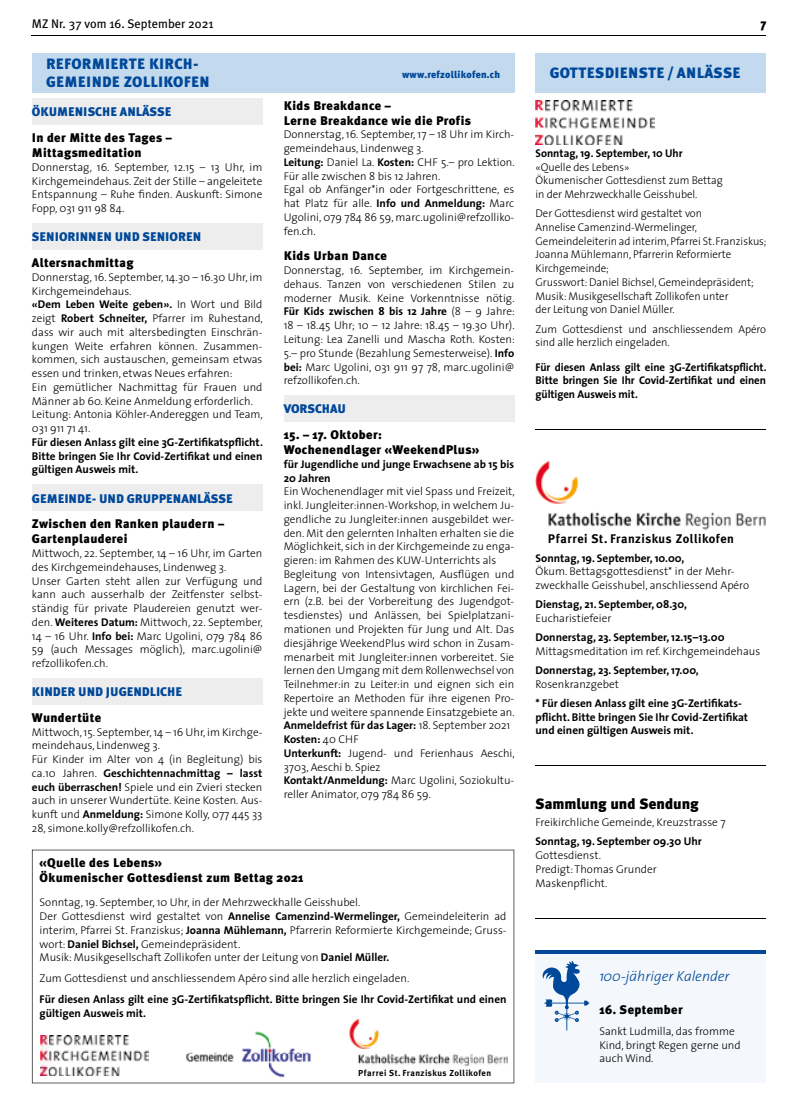
<style>
.page{position:relative;width:798px;height:1117px;background:#fff}
.page>*{position:absolute;margin:0;border:0;box-sizing:border-box;transform-origin:0 0}
.t1{font:900 15px/18px "Meta Plus";letter-spacing:.02em;color:#00489a}
.t2{font:900 15px "Meta Plus";letter-spacing:-.005em;color:#000}
.t3{font:italic 300 14.38px "The Sans";color:#00489a}
.t4{font:900 12.5px/15px "Meta Plus";letter-spacing:.03em;color:#000}
.t5{font:900 12.5px "Meta Plus";color:#00489a}
.t6{font:700 12.5px "Meta Plus";letter-spacing:.04em;color:#000}
.t7{font:12.5px "Meta Plus";color:#000}
.t8{font:300 11.25px/13.8px "The Sans";color:#000}
.t9{font:700 11.25px/13.8px "The Sans";color:#000}
.t10{font:900 10px "Meta Plus";letter-spacing:.02em;color:#00489a}
.t11{font:700 8.75px "Meta Plus";letter-spacing:.05em;color:#000}
.s1{font-weight:700}
</style>
<div class="page">
<hr style="left:32px;top:35px;width:733px;height:1px;background:#000">
<hr style="left:535px;top:917px;width:230px;height:1px;background:#000">
<img style="left:544px;top:100px;width:110px;height:44px">
<img style="left:535px;top:100px;width:9px;height:44px">
<div style="left:535px;top:53px;width:230px;height:39px;background:#c3daee"></div>
<img style="left:535px;top:461px;width:230px;height:69px">
<div style="left:32px;top:53px;width:482px;height:39px;background:#c3daee"></div>
<hr style="left:535px;top:429px;width:230px;height:1px;background:#000">
<div style="left:32px;top:99px;width:230px;height:26px;background:#ededed"></div>
<div style="left:32px;top:223px;width:230px;height:27px;background:#ededed"></div>
<div style="left:32px;top:484px;width:230px;height:27px;background:#ededed"></div>
<div style="left:32px;top:678px;width:230px;height:26px;background:#ededed"></div>
<div style="left:283px;top:395px;width:231px;height:27px;background:#ededed"></div>
<hr style="left:535px;top:765px;width:230px;height:1px;background:#000">
<svg style="left:32px;top:849px;width:482px;height:233px"></svg>
<img style="left:48px;top:1035px;width:100px;height:40px">
<img style="left:40px;top:1035px;width:8px;height:40px">
<img style="left:349px;top:1019px;width:158px;height:59px">
<img style="left:186px;top:1029px;width:126px;height:48px">
<div style="left:535px;top:953px;width:230px;height:129px;background:#f4f8fc"></div>
<svg style="left:542px;top:961px;width:47px;height:69px"></svg>
<svg style="left:535px;top:950px;width:230px;height:3px"></svg>
<p class="t7" style="left:32px;top:16px;width:183px">MZ Nr. 37 vom 16. September 2021</p>
<p class="t4" style="left:760px;top:16px;width:7px">7</p>
<h1 class="t1" style="left:46px;top:55px;width:165px">REFORMIERTE KIRCH-<br>GEMEINDE ZOLLIKOFEN</h1>
<p class="t5" style="left:32px;top:105px;width:141px">ÖKUMENISCHE ANLÄSSE</p>
<p class="t4" style="left:32px;top:130px;width:141px">In der Mitte des Tages –<br>Mittagsmeditation</p>
<p class="t8" style="left:32px;top:160px;width:232px;text-align:justify">Donnerstag, 16. September, 12.15 – 13 Uhr, im Kirchgemeindehaus. Zeit der Stille – angeleitete Entspannung – Ruhe finden. Auskunft: Simone Fopp, 031 911 98 84.</p>
<p class="t5" style="left:32px;top:229px;width:171px">SENIORINNEN UND SENIOREN</p>
<p class="t4" style="left:32px;top:255px;width:103px">Altersnachmittag</p>
<p class="t8" style="left:32px;top:269px;width:232px">Donnerstag, 16. September, 14.30 – 16.30 Uhr, im Kirchgemeindehaus.<br><span class="s1">«Dem Leben Weite geben».</span> In Wort und Bild zeigt <span class="s1">Robert Schneiter,</span> Pfarrer im Ruhestand, dass wir auch mit altersbedingten Einschrän&shy;kungen Weite erfahren können. Zusammen&shy;kommen, sich austauschen, gemeinsam etwas essen und trinken, etwas Neues erfahren:<br>Ein gemütlicher Nachmittag für Frauen und Männer ab 60. Keine Anmeldung erforderlich.<br>Leitung: Antonia Köhler-Andereggen und Team, 031 911 71 41.</p>
<p class="t9" style="left:32px;top:435px;width:232px;text-align:justify">Für diesen Anlass gilt eine 3G-Zertifikatspflicht.<br>Bitte bringen Sie Ihr Covid-Zertifikat und einen gültigen Ausweis mit.</p>
<p class="t5" style="left:32px;top:491px;width:202px">GEMEINDE- UND GRUPPENANLÄSSE</p>
<p class="t4" style="left:32px;top:516px;width:193px">Zwischen den Ranken plaudern –<br>Gartenplauderei</p>
<p class="t8" style="left:32px;top:546px;width:232px">Mittwoch, 22. September, 14 – 16 Uhr, im Garten des Kirchgemeindehauses, Lindenweg 3.<br>Unser Garten steht allen zur Verfügung und kann auch ausserhalb der Zeitfenster selbst&shy;ständig für private Plaudereien genutzt wer&shy;den. <span class="s1">Weiteres Datum:</span> Mittwoch, 22. September, 14 – 16 Uhr. <span class="s1">Info bei:</span> Marc Ugolini, 079 784 86<br>59 (auch Messages möglich), marc.ugolini@ refzollikofen.ch.</p>
<p class="t5" style="left:32px;top:684px;width:152px">KINDER UND JUGENDLICHE</p>
<p class="t4" style="left:32px;top:710px;width:71px">Wundertüte</p>
<p class="t8" style="left:32px;top:724px;width:232px">Mittwoch, 15. September, 14 – 16 Uhr, im Kirchge&shy;meindehaus, Lindenweg 3.<br>Für Kinder im Alter von 4 (in Begleitung) bis ca.10 Jahren. <span class="s1">Geschichtennachmittag – lasst euch überraschen!</span> Spiele und ein Zvieri stecken auch in unserer Wundertüte. Keine Kosten. Aus&shy;kunft und <span class="s1">Anmeldung:</span> Simone Kolly, 077 445 33<br>28, simone.kolly@refzollikofen.ch.</p>
<p class="t10" style="left:402px;top:69px;width:99px">www.refzollikofen.ch</p>
<p class="t4" style="left:283px;top:98px;width:189px">Kids Breakdance –<br>Lerne Breakdance wie die Profis</p>
<p class="t8" style="left:283px;top:127px;width:232px">Donnerstag, 16. September, 17 – 18 Uhr im Kirch&shy;gemeindehaus, Lindenweg 3.<br><span class="s1">Leitung:</span> Daniel La. <span class="s1">Kosten:</span> CHF 5.– pro Lektion.<br>Für alle zwischen 8 bis 12 Jahren.<br>Egal ob Anfänger*in oder Fortgeschrittene, es hat Platz für alle. <span class="s1">Info und Anmeldung:</span> Marc Ugolini, 079 784 86 59, marc.ugolini@refzolliko&shy;fen.ch.</p>
<p class="t4" style="left:283px;top:248px;width:105px">Kids Urban Dance</p>
<p class="t8" style="left:283px;top:263px;width:232px;text-align:justify">Donnerstag, 16. September, im Kirchgemein&shy;dehaus. Tanzen von verschiedenen Stilen zu moderner Musik. Keine Vorkenntnisse nötig.<br><span class="s1">Für Kids zwischen 8 bis 12 Jahre</span> (8 – 9 Jahre:<br>18 – 18.45 Uhr; 10 – 12 Jahre: 18.45 – 19.30 Uhr).<br>Leitung: Lea Zanelli und Mascha Roth. Kosten:<br>5.– pro Stunde (Bezahlung Semesterweise). <span class="s1">Info bei:</span> Marc Ugolini, 031 911 97 78, marc.ugolini@ refzollikofen.ch.</p>
<p class="t5" style="left:283px;top:402px;width:64px">VORSCHAU</p>
<p class="t4" style="left:283px;top:427px;width:197px">15. – 17. Oktober:<br>Wochenendlager «WeekendPlus»</p>
<p class="t9" style="left:283px;top:457px;width:232px">für Jugendliche und junge Erwachsene ab 15 bis<br>20 Jahren</p>
<p class="t8" style="left:283px;top:484px;width:232px">Ein Wochenendlager mit viel Spass und Freizeit, inkl. Jungleiter:innen-Workshop, in welchem Ju&shy;gendliche zu Jungleiter:innen ausgebildet wer&shy;den. Mit den gelernten Inhalten erhalten sie die Möglichkeit, sich in der Kirchgemeinde zu enga&shy;gieren: im Rahmen des KUW-Unterrichts als Begleitung von Intensivtagen, Ausflügen und Lagern, bei der Gestaltung von kirchlichen Fei&shy;ern (z.B. bei der Vorbereitung des Jugendgot&shy;tesdienstes) und Anlässen, bei Spielplatzani&shy;mationen und Projekten für Jung und Alt. Das diesjährige WeekendPlus wird schon in Zusam&shy;menarbeit mit Jungleiter:innen vorbereitet. Sie lernen den Umgang mit dem Rollenwechsel von Teilnehmer:in zu Leiter:in und eignen sich ein Repertoire an Methoden für ihre eigenen Pro&shy;jekte und weitere spannende Einsatzgebiete an.<br><span class="s1">Anmeldefrist für das Lager:</span> 18. September 2021<br><span class="s1">Kosten:</span> 40 CHF<br><span class="s1">Unterkunft:</span> Jugend- und Ferienhaus Aeschi, 3703, Aeschi b. Spiez<br><span class="s1">Kontakt/Anmeldung:</span> Marc Ugolini, Soziokultu&shy;reller Animator, 079 784 86 59.</p>
<p class="t4" style="left:40px;top:854px;width:265px">«Quelle des Lebens»<br>Ökumenischer Gottesdienst zum Bettag 2021</p>
<p class="t8" style="left:40px;top:895px;width:468px">Sonntag, 19. September, 10 Uhr, in der Mehrzweckhalle Geisshubel.<br>Der Gottesdienst wird gestaltet von <span class="s1">Annelise Camenzind-Wermelinger,</span> Gemeindeleiterin ad interim, Pfarrei St. Franziskus; <span class="s1">Joanna Mühlemann,</span> Pfarrerin Reformierte Kirchgemeinde; Gruss&shy;wort: <span class="s1">Daniel Bichsel,</span> Gemeindepräsident.<br>Musik: Musikgesellschaft Zollikofen unter der Leitung von <span class="s1">Daniel Müller.</span></p>
<p class="t8" style="left:40px;top:970px;width:371px">Zum Gottesdienst und anschliessendem Apéro sind alle herzlich eingeladen.</p>
<p class="t9" style="left:40px;top:991px;width:468px">Für diesen Anlass gilt eine 3G-Zertifikatspflicht. Bitte bringen Sie Ihr Covid-Zertifikat und einen gültigen Ausweis mit.</p>
<p class="t11" style="left:358px;top:1067px;width:135px">Pfarrei St. Franziskus Zollikofen</p>
<h1 class="t1" style="left:549px;top:64px;width:192px">GOTTESDIENSTE / ANLÄSSE</h1>
<p class="t9" style="left:535px;top:146px;width:148px">Sonntag, 19. September, 10 Uhr</p>
<p class="t8" style="left:535px;top:159px;width:189px">«Quelle des Lebens»<br>Ökumenischer Gottesdienst zum Bettag in der Mehrzweckhalle Geisshubel.</p>
<p class="t8" style="left:535px;top:206px;width:232px">Der Gottesdienst wird gestaltet von<br>Annelise Camenzind-Wermelinger, Gemeindeleiterin ad interim, Pfarrei St. Franziskus; Joanna Mühlemann, Pfarrerin Reformierte Kirchgemeinde;<br>Grusswort: Daniel Bichsel, Gemeindepräsident; Musik: Musikgesellschaft Zollikofen unter<br>der Leitung von Daniel Müller.</p>
<p class="t8" style="left:535px;top:321px;width:232px">Zum Gottesdienst und anschliessendem Apéro sind alle herzlich eingeladen.</p>
<p class="t9" style="left:535px;top:359px;width:232px;text-align:justify">Für diesen Anlass gilt eine 3G-Zertifikatspflicht.<br>Bitte bringen Sie Ihr Covid-Zertifikat und einen gültigen Ausweis mit.</p>
<p class="t6" style="left:547px;top:531px;width:187px">Pfarrei St. Franziskus Zollikofen</p>
<p class="t9" style="left:535px;top:550px;width:150px">Sonntag, 19. September, 10.00,</p>
<p class="t8" style="left:535px;top:564px;width:215px">Ökum. Bettagsgottesdienst* in der Mehr&shy;zweckhalle Geisshubel, anschliessend Apéro</p>
<p class="t9" style="left:535px;top:597px;width:153px">Dienstag, 21. September, 08.30,</p>
<p class="t8" style="left:535px;top:611px;width:77px">Eucharistiefeier</p>
<p class="t9" style="left:535px;top:630px;width:190px">Donnerstag, 23. September, 12.15–13.00</p>
<p class="t8" style="left:535px;top:643px;width:226px">Mittagsmeditation im ref. Kirchgemeindehaus</p>
<p class="t9" style="left:535px;top:663px;width:165px">Donnerstag, 23. September, 17.00,</p>
<p class="t8" style="left:535px;top:676px;width:85px">Rosenkranzgebet</p>
<p class="t9" style="left:535px;top:695px;width:214px">* Für diesen Anlass gilt eine 3G-Zertifikats&shy;pflicht. Bitte bringen Sie Ihr Covid-Zertifikat und einen gültigen Ausweis mit.</p>
<h1 class="t2" style="left:535px;top:794px;width:164px">Sammlung und Sendung</h1>
<p class="t8" style="left:535px;top:815px;width:191px">Freikirchliche Gemeinde, Kreuzstrasse 7</p>
<p class="t9" style="left:535px;top:834px;width:168px">Sonntag, 19. September 09.30 Uhr</p>
<p class="t8" style="left:535px;top:847px;width:123px">Gottesdienst.<br>Predigt: Thomas Grunder<br>Maskenpflicht.</p>
<p class="t3" style="left:599px;top:964px;width:132px">100-jähriger Kalender</p>
<p class="t4" style="left:599px;top:1001px;width:85px">16. September</p>
<p class="t8" style="left:599px;top:1023px;width:143px">Sankt Ludmilla, das fromme<br>Kind, bringt Regen gerne und auch Wind.</p>
</div>
